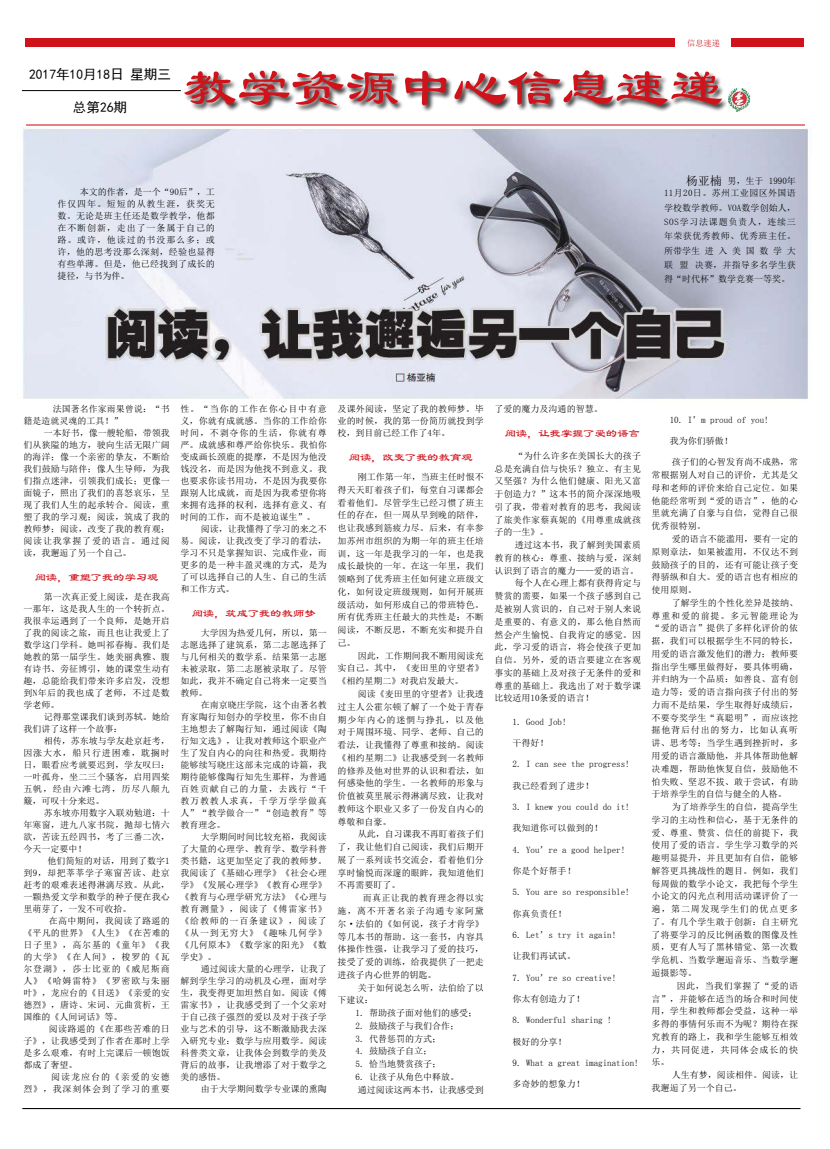
<style>
.page{position:relative;width:830px;height:1149px;background:#fff}
.page>*{position:absolute;margin:0;border:0;box-sizing:border-box;transform-origin:0 0}
.t1{font:54px "Li Su";color:#d0121b}
.t2{font:13.5px "Sim Hei";color:#000}
.t3{font:11.25px "Li Su";color:#d0121b}
.t4{font:9px/12px "Sim Sun";letter-spacing:.015em;color:#000;text-align:justify}
.t5{font:9px/12.8px "Sim Sun";letter-spacing:.045em;color:#000;text-align:right}
.t6{font:9px/12px "Sim Sun";letter-spacing:.09em;color:#000;text-align:right}
.t7{font:8.25px "Sim Sun";color:#d0121b}
.s1{font-size:12px}
</style>
<div class="page">
<img style="left:23px;top:128px;width:785px;height:271px">
<div style="left:26px;top:38px;width:777px;height:8px;background:#d0121b"></div>
<div style="left:183px;top:69px;width:545px;height:43px;background:#000;opacity:.75"></div>
<div style="left:675px;top:38px;width:55px;height:17px;background:#fff"></div>
<hr style="left:22px;top:90px;width:159px;height:1px;background:#000">
<img style="left:728px;top:88px;width:22px;height:23px">
<hr style="left:26px;top:124px;width:778px;height:1px;background:#d0121b">
<hr style="left:22px;top:1107px;width:778px;height:1px;background:#000">
<h2 class="t2" style="left:29px;top:68px;width:143px">2017年10月18日 星期三</h2>
<h2 class="t2" style="left:73px;top:100px;width:55px">总第26期</h2>
<p class="t7" style="left:686px;top:38px;width:34px">信息速递</p>
<h1 class="t1" style="left:183px;top:59px;width:542px">教学资源中心信息速递</h1>
<p class="t4" style="left:57px;top:186px;width:159px;text-indent:22px">本文的作者，是一个“90后”，工作仅四年。短短的从教生涯，获奖无数。无论是班主任还是数学教学，他都在不断创新，走出了一条属于自己的路。或许，他读过的书没那么多；或许，他的思考没那么深刻，经验也显得有些单薄。但是，他已经找到了成长的捷径，与书为伴。</p>
<p class="t5" style="left:663px;top:174px;width:133px"><span class="s1">杨亚楠</span> 男，生于 1990年<br>11月20日。苏州工业园区外国语</p>
<p class="t4" style="left:663px;top:200px;width:133px;line-height:14.2px">学校数学教师。VOA数学创始人，SOS学习法课题负责人，连续三年荣获优秀教师、优秀班主任。所带学生 进 入 美 国 数 学 大联 盟 决赛，并指导多名学生获得“时代杯”数学竞赛一等奖。</p>
<p class="t4" style="left:23px;top:402px;width:148px;text-indent:29px">法国著名作家雨果曾说：“书籍是造就灵魂的工具！”</p>
<p class="t4" style="left:23px;top:426px;width:148px;text-indent:20px">一本好书，像一艘轮船，带领我们从狭隘的地方，驶向生活无限广阔的海洋；像一个亲密的挚友，不断给我们鼓励与陪伴；像人生导师，为我们指点迷津，引领我们成长；更像一面镜子，照出了我们的喜怒哀乐，呈现了我们人生的起承转合。阅读，重塑了我的学习观；阅读，筑成了我的教师梦；阅读，改变了我的教育观；阅读让我掌握了爱的语言。通过阅读，我邂逅了另一个自己。</p>
<p class="t3" style="left:35px;top:571px;width:125px">阅读，重塑了我的学习观</p>
<p class="t4" style="left:23px;top:590px;width:148px;text-indent:20px">第一次真正爱上阅读，是在我高一那年，这是我人生的一个转折点。我很幸运遇到了一个良师，是她开启了我的阅读之旅，而且也让我爱上了数学这门学科。她叫祁春梅。我们是她教的第一届学生。她美丽典雅、腹有诗书、旁征博引，她的课堂生动有趣，总能给我们带来许多启发，没想到N年后的我也成了老师，不过是数学老师。</p>
<p class="t4" style="left:23px;top:710px;width:148px;text-indent:20px">记得那堂课我们谈到苏轼。她给我们讲了这样一个故事：</p>
<p class="t4" style="left:23px;top:734px;width:148px;text-indent:20px">相传，苏东坡与学友赴京赶考，因涨大水，船只行进困难，耽搁时日，眼看应考就要迟到，学友叹曰：一叶孤舟，坐二三个骚客，启用四桨五帆，经由六滩七湾，历尽八颠九簸，可叹十分来迟。</p>
<p class="t4" style="left:23px;top:806px;width:148px;text-indent:20px">苏东坡亦用数字入联劝勉道：十年寒窗，进九八家书院，抛却七情六欲，苦读五经四书，考了三番二次，今天一定要中！</p>
<p class="t4" style="left:23px;top:854px;width:148px;text-indent:24px">他们简短的对话，用到了数字1到9，却把莘莘学子寒窗苦读、赴京赶考的艰难表述得淋漓尽致。从此，一颗热爱文学和数学的种子便在我心里萌芽了，一发不可收拾。</p>
<p class="t4" style="left:23px;top:914px;width:148px;text-indent:25px">在高中期间，我阅读了路遥的《平凡的世界》《人生》《在苦难的日子里》，高尔基的《童年》《我的大学》《在人间》，梭罗的《瓦尔登湖》，莎士比亚的《威尼斯商人》《哈姆雷特》《罗密欧与朱丽叶》，龙应台的《目送》《亲爱的安德烈》，唐诗、宋词、元曲赏析，王国维的《人间词话》等。</p>
<p class="t4" style="left:23px;top:1022px;width:148px;text-indent:25px">阅读路遥的《在那些苦难的日子》，让我感受到了作者在那时上学是多么艰难，有时上完课后一顿饱饭都成了奢望。</p>
<p class="t6" style="left:23px;top:1070px;width:148px">阅读龙应台的《亲爱的安德<br>烈》，我深刻体会到了学习的重要</p>
<p class="t4" style="left:180px;top:402px;width:148px">性。“当你的工作在你心目中有意义，你就有成就感。当你的工作给你时间，不剥夺你的生活，你就有尊严。成就感和尊严给你快乐。我怕你变成画长颈鹿的提摩，不是因为他没钱没名，而是因为他找不到意义。我也要求你读书用功，不是因为我要你跟别人比成就，而是因为我希望你将来拥有选择的权利，选择有意义、有时间的工作，而不是被迫谋生”。</p>
<p class="t4" style="left:180px;top:522px;width:148px;text-indent:20px">阅读，让我懂得了学习的来之不易。阅读，让我改变了学习的看法，学习不只是掌握知识、完成作业，而更多的是一种丰盈灵魂的方式，是为了可以选择自己的人生、自己的生活和工作方式。</p>
<p class="t3" style="left:192px;top:607px;width:125px">阅读，筑成了我的教师梦</p>
<p class="t4" style="left:180px;top:626px;width:148px;text-indent:20px">大学因为热爱几何，所以，第一志愿选择了建筑系，第二志愿选择了与几何相关的数学系。结果第一志愿未被录取，第二志愿被录取了。尽管如此，我并不确定自己将来一定要当教师。</p>
<p class="t4" style="left:180px;top:698px;width:148px;text-indent:20px">在南京晓庄学院，这个由著名教育家陶行知创办的学校里，你不由自主地想去了解陶行知，通过阅读《陶行知文选》，让我对教师这个职业产生了发自内心的向往和热爱。我期待能够续写晓庄这部未完成的诗篇，我期待能够像陶行知先生那样，为普通百姓贡献自己的力量，去践行“千教万教教人求真，千学万学学做真人”“教学做合一”“创造教育”等教育理念。</p>
<p class="t4" style="left:180px;top:830px;width:148px;text-indent:20px">大学期间时间比较充裕，我阅读了大量的心理学、教育学、数学科普类书籍，这更加坚定了我的教师梦。我阅读了《基础心理学》《社会心理学》《发展心理学》《教育心理学》《教育与心理学研究方法》《心理与教育测量》，阅读了《傅雷家书》《给教师的一百条建议》，阅读了《从一到无穷大》《趣味几何学》《几何原本》《数学家的阳光》《数学史》。</p>
<p class="t4" style="left:180px;top:962px;width:148px;text-indent:20px">通过阅读大量的心理学，让我了解到学生学习的动机及心理，面对学生，我变得更加坦然自如。阅读《傅雷家书》，让我感受到了一个父亲对于自己孩子强烈的爱以及对于孩子学业与艺术的引导，这不断激励我去深入研究专业：数学与应用数学。阅读科普类文章，让我体会到数学的美及背后的故事，让我增添了对于数学之美的感悟。</p>
<p class="t4" style="left:201px;top:1082px;width:128px">由于大学期间数学专业课的熏陶</p>
<p class="t4" style="left:337px;top:402px;width:148px">及课外阅读，坚定了我的教师梦。毕业的时候，我的第一份简历就投到学校，到目前已经工作了4年。</p>
<p class="t3" style="left:348px;top:451px;width:125px">阅读，改变了我的教育观</p>
<p class="t4" style="left:337px;top:470px;width:148px;line-height:12.8px;text-indent:20px">刚工作第一年，当班主任时恨不得天天盯着孩子们，每堂自习课都会看着他们。尽管学生已经习惯了班主任的存在，但一周从早到晚的陪伴，也让我感到筋疲力尽。后来，有幸参加苏州市组织的为期一年的班主任培训，这一年是我学习的一年，也是我成长最快的一年。在这一年里，我们领略到了优秀班主任如何建立班级文化，如何设定班级规则，如何开展班级活动，如何形成自己的带班特色。所有优秀班主任最大的共性是：不断阅读，不断反思，不断充实和提升自己。</p>
<p class="t4" style="left:337px;top:649px;width:148px;line-height:12.8px;text-indent:20px">因此，工作期间我不断用阅读充实自己。其中，《麦田里的守望者》《相约星期二》对我启发最大。</p>
<p class="t4" style="left:337px;top:687px;width:148px;line-height:12.8px;text-indent:20px">阅读《麦田里的守望者》让我透过主人公霍尔顿了解了一个处于青春期少年内心的迷惘与挣扎，以及他对于周围环境、同学、老师、自己的看法，让我懂得了尊重和接纳。阅读《相约星期二》让我感受到一名教师的修养及他对世界的认识和看法，如何感染他的学生。一名教师的形象与价值被莫里展示得淋漓尽致，让我对教师这个职业又多了一份发自内心的尊敬和自豪。</p>
<p class="t4" style="left:337px;top:827px;width:148px;line-height:12.8px;text-indent:20px">从此，自习课我不再盯着孩子们了，我让他们自己阅读，我们后期开展了一系列读书交流会，看着他们分享时愉悦而深邃的眼眸，我知道他们不再需要盯了。</p>
<p class="t4" style="left:337px;top:891px;width:148px;line-height:12.8px;text-indent:25px">而真正让我的教育理念得以实施，离不开著名亲子沟通专家阿黛尔·法伯的《如何说，孩子才肯学》等几本书的帮助。这一套书，内容具体操作性强，让我学习了爱的技巧，接受了爱的训练，给我提供了一把走进孩子内心世界的钥匙。</p>
<p class="t4" style="left:337px;top:980px;width:148px;line-height:12.8px;text-indent:20px">关于如何说怎么听，法伯给了以下建议：</p>
<p class="t4" style="left:355px;top:1006px;width:123px">1. 帮助孩子面对他们的感受；</p>
<p class="t4" style="left:355px;top:1019px;width:105px">2. 鼓励孩子与我们合作；</p>
<p class="t4" style="left:355px;top:1032px;width:87px">3. 代替惩罚的方式；</p>
<p class="t4" style="left:355px;top:1044px;width:78px">4. 鼓励孩子自立；</p>
<p class="t4" style="left:355px;top:1057px;width:87px">5. 恰当地赞赏孩子；</p>
<p class="t4" style="left:355px;top:1069px;width:130px;line-height:12.8px">6. 让孩子从角色中释放。<br>通过阅读这两本书，让我感受到</p>
<p class="t4" style="left:494px;top:403px;width:109px">了爱的魔力及沟通的智慧。</p>
<p class="t3" style="left:504px;top:427px;width:136px">阅读，让我掌握了爱的语言</p>
<p class="t4" style="left:494px;top:449px;width:148px;line-height:12.8px;text-indent:20px">“为什么许多在美国长大的孩子总是充满自信与快乐？独立、有主见又坚强？为什么他们健康、阳光又富于创造力？”这本书的简介深深地吸引了我，带着对教育的思考，我阅读了旅美作家蔡真妮的《用尊重成就孩子的一生》。</p>
<p class="t4" style="left:514px;top:539px;width:127px">透过这本书，我了解到美国素质</p>
<p class="t4" style="left:494px;top:551px;width:148px">教育的核心：尊重、接纳与爱，深刻</p>
<p class="t4" style="left:494px;top:564px;width:145px">认识到了语言的魔力——爱的语言。</p>
<p class="t4" style="left:514px;top:577px;width:127px">每个人在心理上都有获得肯定与</p>
<p class="t4" style="left:494px;top:590px;width:148px">赞赏的需要，如果一个孩子感到自己</p>
<p class="t4" style="left:494px;top:602px;width:148px">是被别人赏识的，自己对于别人来说</p>
<p class="t4" style="left:494px;top:615px;width:148px">是重要的、有意义的，那么他自然而</p>
<p class="t4" style="left:494px;top:628px;width:148px">然会产生愉悦、自我肯定的感觉。因</p>
<p class="t4" style="left:494px;top:641px;width:148px">此，学习爱的语言，将会使孩子更加</p>
<p class="t4" style="left:494px;top:653px;width:148px">自信。另外，爱的语言要建立在客观</p>
<p class="t4" style="left:494px;top:666px;width:148px">事实的基础上及对孩子无条件的爱和</p>
<p class="t4" style="left:494px;top:679px;width:148px">尊重的基础上。我选出了对于数学课</p>
<p class="t4" style="left:494px;top:692px;width:100px">比较适用10条爱的语言！</p>
<p class="t4" style="left:512px;top:715px;width:55px">1. Good Job!</p>
<p class="t4" style="left:512px;top:736px;width:37px">干得好！</p>
<p class="t4" style="left:512px;top:758px;width:118px">2. I can see the progress!</p>
<p class="t4" style="left:512px;top:779px;width:82px">我已经看到了进步！</p>
<p class="t4" style="left:512px;top:800px;width:118px">3. I knew you could do it!</p>
<p class="t4" style="left:512px;top:821px;width:91px">我知道你可以做到的！</p>
<p class="t4" style="left:512px;top:843px;width:114px">4. You’re a good helper!</p>
<p class="t4" style="left:512px;top:864px;width:64px">你是个好帮手！</p>
<p class="t4" style="left:512px;top:885px;width:118px">5. You are so responsible!</p>
<p class="t4" style="left:512px;top:907px;width:55px">你真负责任！</p>
<p class="t4" style="left:512px;top:928px;width:105px">6. Let’s try it again!</p>
<p class="t4" style="left:512px;top:949px;width:64px">让我们再试试。</p>
<p class="t4" style="left:512px;top:971px;width:105px">7. You’re so creative!</p>
<p class="t4" style="left:512px;top:992px;width:73px">你太有创造力了！</p>
<p class="t4" style="left:512px;top:1013px;width:100px">8. Wonderful sharing !</p>
<p class="t4" style="left:512px;top:1035px;width:55px">极好的分享！</p>
<p class="t4" style="left:512px;top:1056px;width:127px">9. What a great imagination!</p>
<p class="t4" style="left:512px;top:1077px;width:73px">多奇妙的想象力！</p>
<p class="t4" style="left:669px;top:413px;width:100px">10. I’m proud of you!</p>
<p class="t4" style="left:669px;top:435px;width:64px">我为你们骄傲！</p>
<p class="t4" style="left:651px;top:455px;width:148px;line-height:12.8px;text-indent:20px">孩子们的心智发育尚不成熟，常常根据别人对自己的评价，尤其是父母和老师的评价来给自己定位。如果他能经常听到“爱的语言”，他的心里就充满了自豪与自信，觉得自己很优秀很特别。</p>
<p class="t4" style="left:651px;top:532px;width:148px;line-height:12.8px;text-indent:20px">爱的语言不能滥用，要有一定的原则章法，如果被滥用，不仅达不到鼓励孩子的目的，还有可能让孩子变得骄纵和自大。爱的语言也有相应的使用原则。</p>
<p class="t4" style="left:651px;top:596px;width:148px;line-height:12.8px;text-indent:20px">了解学生的个性化差异是接纳、尊重和爱的前提。多元智能理论为“爱的语言”提供了多样化评价的依据，我们可以根据学生不同的特长，用爱的语言激发他们的潜力；教师要指出学生哪里做得好，要具体明确，并归纳为一个品质：如善良、富有创造力等；爱的语言指向孩子付出的努力而不是结果，学生取得好成绩后，不要夸奖学生“真聪明”，而应该挖掘他背后付出的努力，比如认真听讲、思考等；当学生遇到挫折时，多用爱的语言激励他，并具体帮助他解决难题，帮助他恢复自信，鼓励他不怕失败、坚忍不拔、敢于尝试，有助于培养学生的自信与健全的人格。</p>
<p class="t4" style="left:651px;top:800px;width:148px;line-height:12.8px;text-indent:20px">为了培养学生的自信，提高学生学习的主动性和信心，基于无条件的爱、尊重、赞赏、信任的前提下，我使用了爱的语言。学生学习数学的兴趣明显提升，并且更加有自信，能够解答更具挑战性的题目。例如，我们每周做的数学小论文，我把每个学生小论文的闪光点利用活动课评价了一遍，第二周发现学生们的优点更多了。有几个学生敢于创新：自主研究了将要学习的反比例函数的图像及性质，更有人写了黑林错觉、第一次数学危机、当数学邂逅音乐、当数学邂逅摄影等。</p>
<p class="t4" style="left:651px;top:978px;width:148px;line-height:12.8px;text-indent:25px">因此，当我们掌握了“爱的语言”，并能够在适当的场合和时间使用，学生和教师都会受益，这种一举多得的事情何乐而不为呢？期待在探究教育的路上，我和学生能够互相效力，共同促进，共同体会成长的快乐。</p>
<p class="t4" style="left:651px;top:1068px;width:148px;line-height:12.8px;text-indent:20px">人生有梦，阅读相伴。阅读，让我邂逅了另一个自己。</p>
</div>
